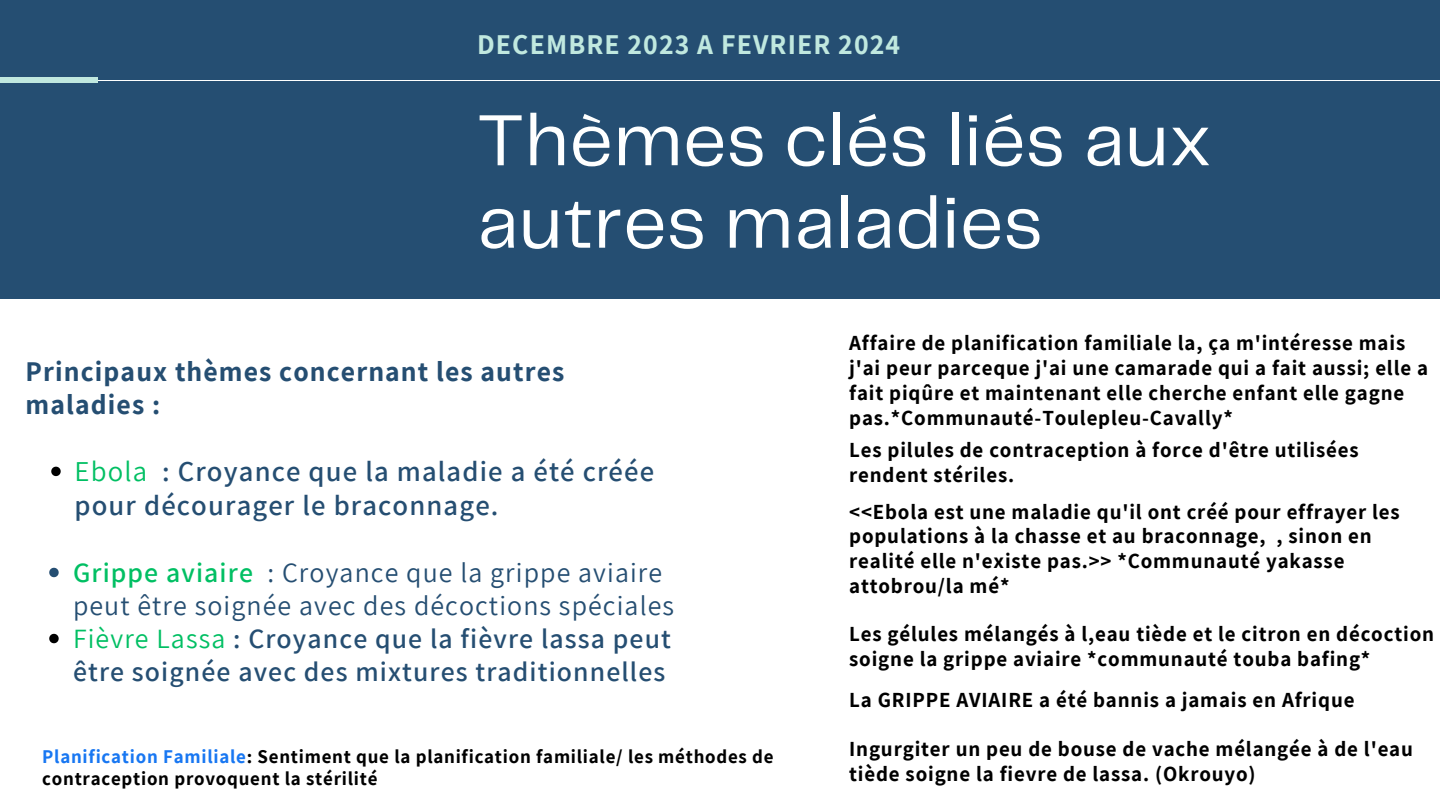
<style>
.page{position:relative;width:1440px;height:810px;background:#fff}
.page>*{position:absolute;margin:0;border:0;box-sizing:border-box;transform-origin:0 0}
.t1{font:75px/82.5px "Telegraf";letter-spacing:.01em;color:#feffff}
.t2{font:600 28.8px/34.4px "Assistant";letter-spacing:.04em;color:#254e72}
.t3{font:700 28px "Assistant";letter-spacing:.04em;color:#c0e8df}
.t4{font:27.9px/33px "Assistant";letter-spacing:.04em;color:#254e72}
.t5{font:600 27.9px/33px "Assistant";letter-spacing:.04em;color:#254e72}
.t6{font:700 27.9px/33px "Assistant";letter-spacing:.04em;color:#254e72}
.t7{font:700 21px/24.8px "Assistant";letter-spacing:.04em;color:#000}
.t8{font:700 19px/22.5px "Assistant";letter-spacing:.04em;color:#000}
.s1{font-weight:400;color:#00bf63}
.s2{font-weight:600;color:#00bf63}
.s3{color:#1877f2}
</style>
<div class="page">
<div style="left:0;top:0;width:1440px;height:298px;background:#254e72"></div>
<hr style="left:0;top:80px;width:1440px;height:1px;background:#feffff">
<div style="left:0;top:77px;width:97px;height:6px;background:#c0e8df"></div>
<svg style="left:51px;top:467px;width:10px;height:9px"></svg>
<svg style="left:49px;top:568px;width:10px;height:9px"></svg>
<svg style="left:49px;top:634px;width:10px;height:9px"></svg>
<p class="t3" style="left:477px;top:26px;width:425px">DECEMBRE 2023 A FEVRIER 2024</p>
<h2 class="t1" style="left:477px;top:103px;width:736px">Thèmes clés liés aux autres maladies</h2>
<h1 class="t6" style="left:26px;top:354px;width:540px">Principaux thèmes concernant les autres maladies :</h1>
<h3 class="t2" style="left:75px;top:453px;width:581px"><span class="s1">Ebola</span> : Croyance que la maladie a été créée pour décourager le braconnage.</h3>
<p class="t4" style="left:73px;top:555px;width:603px"><span class="s2">Grippe aviaire</span> : Croyance que la grippe aviaire peut être soignée avec des décoctions spéciales</p>
<p class="t5" style="left:73px;top:621px;width:599px"><span class="s1">Fièvre Lassa</span> : Croyance que la fièvre lassa peut être soignée avec des mixtures traditionnelles</p>
<p class="t8" style="left:42px;top:745px;width:733px"><span class="s3">Planification Familiale</span>: Sentiment que la planification familiale/ les méthodes de contraception provoquent la stérilité</p>
<p class="t7" style="left:849px;top:330px;width:580px">Affaire de planification familiale la, ça m'intéresse mais j'ai peur parceque j'ai une camarade qui a fait aussi; elle a fait piqûre et maintenant elle cherche enfant elle gagne pas.*Communauté-Toulepleu-Cavally*</p>
<p class="t7" style="left:849px;top:437px;width:511px">Les pilules de contraception à force d'être utilisées rendent stériles.</p>
<p class="t7" style="left:849px;top:499px;width:552px">&lt;&lt;Ebola est une maladie qu'il ont créé pour effrayer les populations à la chasse et au braconnage, , sinon en realité elle n'existe pas.&gt;&gt; *Communauté yakasse attobrou/la mé*</p>
<p class="t7" style="left:849px;top:621px;width:586px">Les gélules mélangés à l,eau tiède et le citron en décoction soigne la grippe aviaire *communauté touba bafing*</p>
<p class="t7" style="left:849px;top:687px;width:507px">La GRIPPE AVIAIRE a été bannis a jamais en Afrique</p>
<p class="t7" style="left:849px;top:736px;width:565px">Ingurgiter un peu de bouse de vache mélangée à de l'eau tiède soigne la fievre de lassa. (Okrouyo)</p>
</div>
